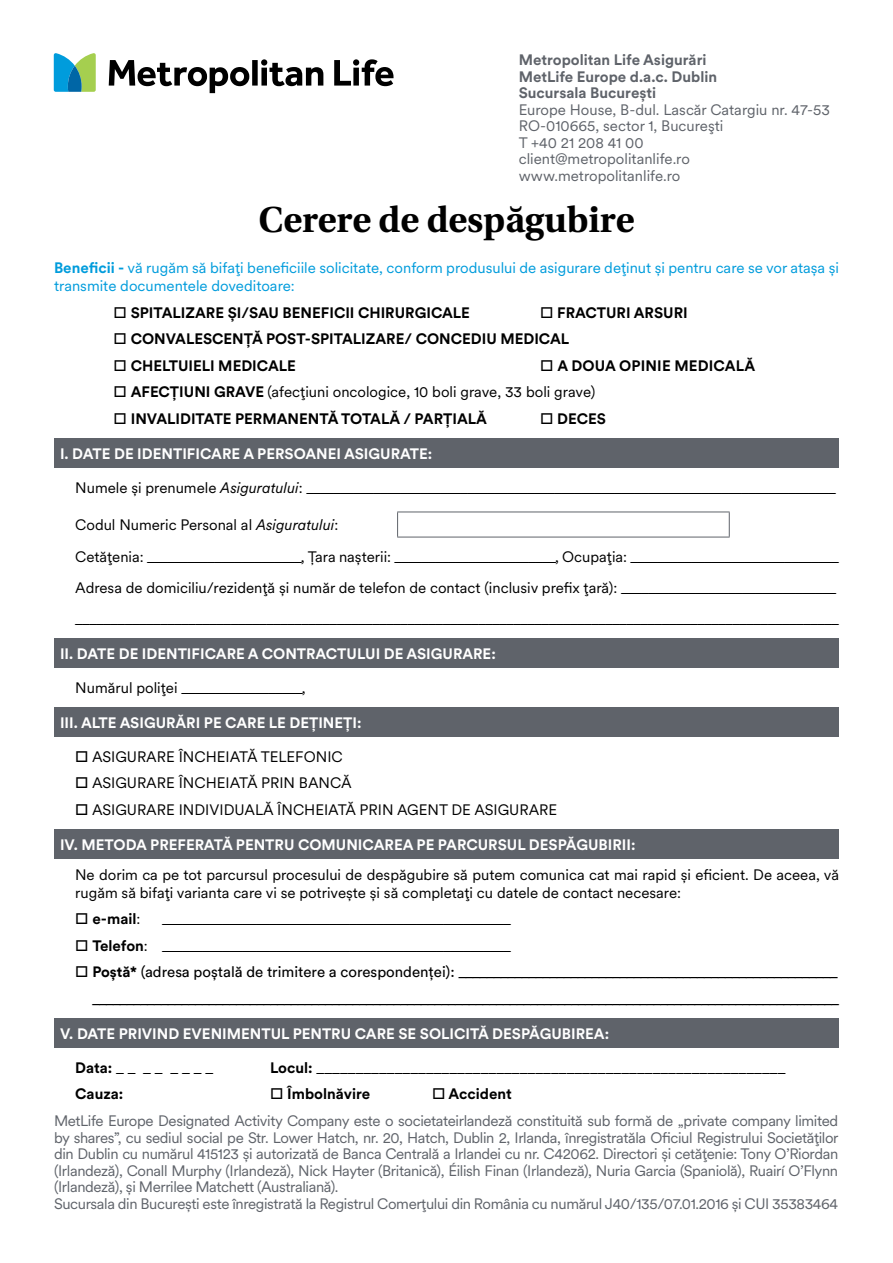
<style>
.page{position:relative;width:893px;height:1263px;background:#fff}
.page>*{position:absolute;margin:0;border:0;box-sizing:border-box;transform-origin:0 0}
.t1{font:700 36px "Linguistics Pro";color:#000}
.t2{font:15px/31.2px "Met Life Circular";color:#000}
.t3{font:15px/16.5px "Met Life Circular";letter-spacing:-.025em;color:#5f636a}
.t4{font:700 15px "Met Life Circular";color:#fff}
.t5{font:700 15px "Met Life Circular";color:#000}
.t6{font:15px/26.5px "Circular";color:#000;text-align:right}
.t7{font:15px/18px "Met Life Circular";color:#009cdc}
.t8{font:15px/16.5px "Met Life Circular";color:#5f636a}
.t9{font:700 15px/16.5px "Met Life Circular";color:#5f636a}
.s1{font-weight:700}
.s2{font-style:italic}
.s3{font-weight:400}
</style>
<div class="page">
<svg style="left:109px;top:59px;width:285px;height:34px"></svg>
<svg style="left:54px;top:53px;width:42px;height:39px;background:#5bb2a5"></svg>
<div style="left:54px;top:438px;width:785px;height:30px;background:#5f636a"></div>
<hr style="left:397px;top:512px;width:333px;height:1px;background:#5f636a">
<svg style="left:397px;top:512px;width:1px;height:25px"></svg>
<svg style="left:729px;top:512px;width:1px;height:25px"></svg>
<hr style="left:397px;top:537px;width:333px;height:1px;background:#5f636a">
<div style="left:54px;top:638px;width:785px;height:30px;background:#5f636a"></div>
<div style="left:54px;top:707px;width:785px;height:30px;background:#5f636a"></div>
<div style="left:54px;top:829px;width:785px;height:30px;background:#5f636a"></div>
<div style="left:54px;top:1018px;width:785px;height:30px;background:#5f636a"></div>
<p class="t9" style="left:519px;top:51px;width:200px">Metropolitan Life Asigurări<br>MetLife Europe d.a.c. Dublin<br>Sucursala București</p>
<p class="t8" style="left:519px;top:101px;width:313px">Europe House, B-dul. Lascăr Catargiu nr. 47-53<br>RO-010665, sector 1, Bucureşti<br>T +40 21 208 41 00<br>client@metropolitanlife.ro www.metropolitanlife.ro</p>
<h1 class="t1" style="left:259px;top:191px;width:377px">Cerere de despăgubire</h1>
<p class="t7" style="left:54px;top:258px;width:786px"><span class="s1">Beneficii -</span> vă rugăm să bifaţi beneficiile solicitate, conform produsului de asigurare deţinut şi pentru care se vor ataşa şi transmite documentele doveditoare:</p>
<p class="t5" style="left:114px;top:302px;width:358px">□ SPITALIZARE ŞI/SAU BENEFICII CHIRURGICALE</p>
<p class="t5" style="left:540px;top:302px;width:149px">□ FRACTURI ARSURI</p>
<p class="t5" style="left:114px;top:329px;width:457px">□ CONVALESCENŢĂ POST-SPITALIZARE/ CONCEDIU MEDICAL</p>
<p class="t5" style="left:114px;top:355px;width:184px">□ CHELTUIELI MEDICALE</p>
<p class="t5" style="left:540px;top:355px;width:217px">□ A DOUA OPINIE MEDICALĂ</p>
<p class="t2" style="left:114px;top:376px;width:483px">□ <span class="s1">AFECŢIUNI GRAVE</span> (afecțiuni oncologice, 10 boli grave, 33 boli grave)</p>
<p class="t5" style="left:114px;top:408px;width:375px">□ INVALIDITATE PERMANENTĂ TOTALĂ / PARŢIALĂ</p>
<p class="t5" style="left:540px;top:408px;width:67px">□ DECES</p>
<p class="t4" style="left:60px;top:443px;width:374px">I. DATE DE IDENTIFICARE A PERSOANEI ASIGURATE:</p>
<p class="t2" style="left:75px;top:471px;width:762px">Numele ş i prenumele <span class="s2">Asiguratului</span>: _______________________________________________________________________________</p>
<p class="t2" style="left:75px;top:509px;width:765px">Codul Numeric Personal al <span class="s2">Asiguratului</span>:<br>Cetăţenia: _______________________, Ţara naş terii: ________________________, Ocupaţia: _______________________________ Adresa de domiciliu/rezidenţă şi număr de telefon de contact (inclusiv prefix ţară): ________________________________ ____________________________________________________________________________________________________________</p>
<p class="t4" style="left:60px;top:643px;width:437px">II. DATE DE IDENTIFICARE A CONTRACTULUI DE ASIGURARE:</p>
<p class="t2" style="left:75px;top:671px;width:232px">Numărul poliţei __________________,</p>
<p class="t4" style="left:60px;top:712px;width:303px">III. ALTE ASIGURĂRI PE CARE LE DEȚINEȚI:</p>
<p class="t2" style="left:75px;top:740px;width:269px">□ ASIGURARE ÎNCHEIATĂ TELEFONIC</p>
<p class="t2" style="left:75px;top:767px;width:278px">□ ASIGURARE ÎNCHEIATĂ PRIN BANCĂ</p>
<p class="t2" style="left:75px;top:793px;width:483px">□ ASIGURARE INDIVIDUALĂ ÎNCHEIATĂ PRIN AGENT DE ASIGURARE</p>
<p class="t4" style="left:60px;top:834px;width:577px">IV. METODA PREFERATĂ PENTRU COMUNICAREA PE PARCURSUL DESPĂGUBIRII:</p>
<p class="t2" style="left:75px;top:865px;width:765px;line-height:18px">Ne dorim ca pe tot parcursul procesului de despăgubire să putem comunica cat mai rapid și eficient. De aceea, vă rugăm să bifați varianta care vi se potrivește și să completați cu datele de contact necesare:</p>
<p class="t5" style="left:75px;top:908px;width:67px">□ e-mail<span class="s3">:</span></p>
<p class="t2" style="left:162px;top:902px;width:351px">____________________________________________________</p>
<p class="t2" style="left:75px;top:929px;width:437px">□ <span class="s1">Telefon</span>: ____________________________________________________</p>
<p class="t6" style="left:75px;top:958px;width:765px">□ <span class="s1">Poștă*</span> (adresa poștală de trimitere a corespondenţei): ______________________________________________________ _____________________________________________________________________________________________________________</p>
<p class="t4" style="left:60px;top:1023px;width:551px">V. DATE PRIVIND EVENIMENTUL PENTRU CARE SE SOLICITĂ DESPĂGUBIREA:</p>
<p class="t2" style="left:75px;top:1051px;width:139px"><span class="s1">Data:</span> _ _ _ _ _ _ _ _</p>
<p class="t2" style="left:270px;top:1051px;width:517px"><span class="s1">Locul:</span> ____________________________________________________________</p>
<p class="t5" style="left:75px;top:1083px;width:50px">Cauza:</p>
<p class="t5" style="left:270px;top:1083px;width:102px">□ Îmbolnăvire</p>
<p class="t5" style="left:432px;top:1083px;width:81px">□ Accident</p>
<p class="t3" style="left:54px;top:1112px;width:786px">MetLife Europe Designated Activity Company este o societateirlandeză constituită sub formă de „private company limited by shares”, cu sediul social pe Str. Lower Hatch, nr. 20, Hatch, Dublin 2, Irlanda, înregistratăla Oficiul Registrului Societăților din Dublin cu numărul 415123 și autorizată de Banca Centrală a Irlandei cu nr. C42062. Directori și cetățenie: Tony O’Riordan (Irlandeză), Conall Murphy (Irlandeză), Nick Hayter (Britanică), Éilish Finan (Irlandeză), Nuria Garcia (Spaniolă), Ruairí O’Flynn (Irlandeză), și Merrilee Matchett (Australiană).<br>Sucursala din București este înregistrată la Registrul Comerțului din România cu numărul J40/135/07.01.2016 și CUI 35383464</p>
</div>
